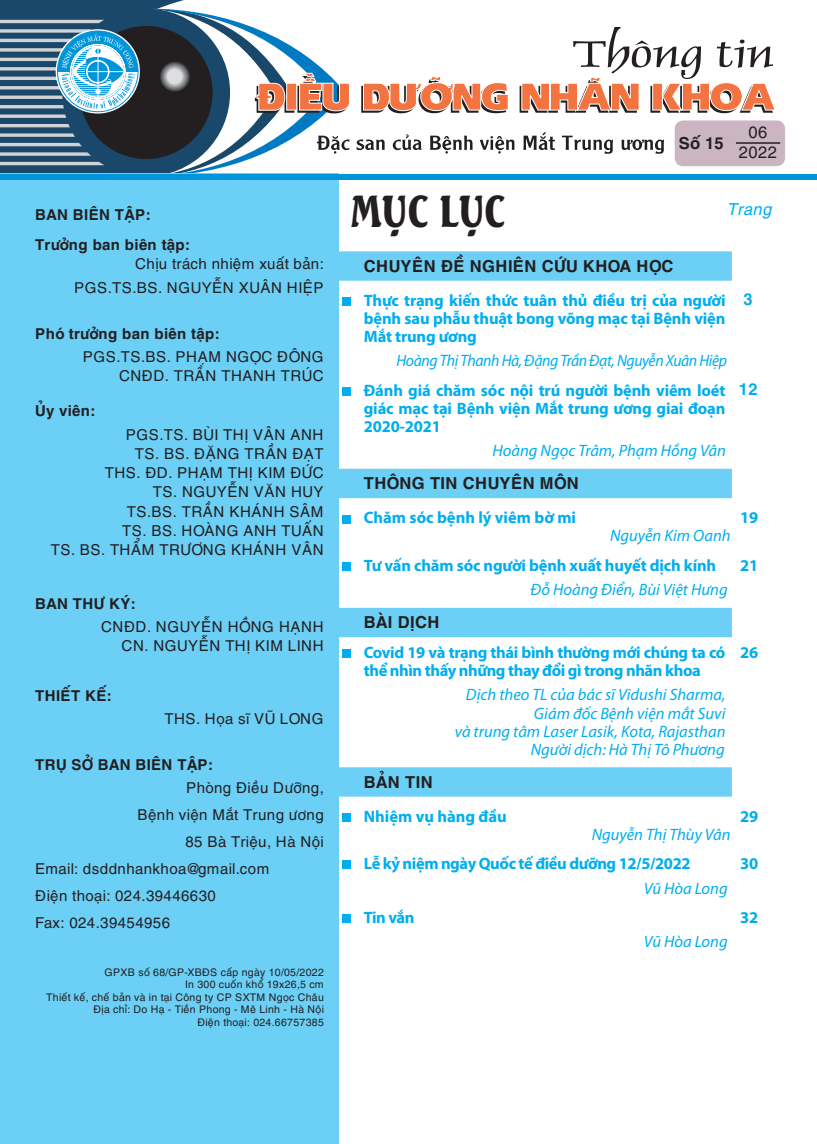
<style>
.page{position:relative;width:817px;height:1144px;background:#fff}
.page>*{position:absolute;margin:0;border:0;box-sizing:border-box;transform-origin:0 0}
.t1{font:700 43.35px "UTM Seagull";color:#231f20;scale:.87 1}
.t2{font:700 16.5px/18px "Myriad Pro";letter-spacing:-.01em;color:#00aeef;text-align:justify}
.t3{font:italic 16.5px/18px "Myriad Pro";color:#00aeef;text-align:right}
.t4{font:700 16.5px "UTM Helve";color:#231f20}
.t5{font:italic 16.5px "Myriad Pro";letter-spacing:-.025em;color:#00aeef;scale:.95 1}
.t6{font:16.5px/20.7px "UTM Helve";color:#231f20;text-align:center}
.t7{font:italic 16.5px "UTM Helve";color:#00aeef}
.t8{font:700 16.5px "UTM Helve";color:#00aeef}
.t9{font:15px/19.2px "UTM Helve";color:#231f20;text-align:right}
.t10{font:700 15px/29.7px "UTM Helve";color:#231f20}
.t11{font:10.5px/12.6px "UTM Helve";color:#231f20;text-align:right}
</style>
<div class="page">
<svg style="left:0;top:0;width:184px;height:8px"></svg>
<div style="left:0;top:174px;width:338px;height:970px;background:#6bcff6"></div>
<svg style="left:0;top:8px;width:776px;height:166px"></svg>
<div style="left:674px;top:120px;width:110px;height:46px;background:#cab5c1;border-radius:9px"></div>
<hr style="left:735px;top:142px;width:45px;height:2px;background:#231f20">
<div style="left:0;top:174px;width:816px;height:6px;background:#0095d9"></div>
<svg style="left:338px;top:251px;width:393px;height:546px"></svg>
<div style="left:342px;top:297px;width:9px;height:9px;background:#00aeef"></div>
<div style="left:342px;top:387px;width:9px;height:9px;background:#00aeef"></div>
<div style="left:342px;top:515px;width:9px;height:8px;background:#00aeef"></div>
<div style="left:342px;top:562px;width:9px;height:9px;background:#00aeef"></div>
<div style="left:342px;top:650px;width:9px;height:8px;background:#00aeef"></div>
<div style="left:342px;top:813px;width:9px;height:9px;background:#00aeef"></div>
<div style="left:342px;top:861px;width:9px;height:8px;background:#00aeef"></div>
<div style="left:342px;top:914px;width:9px;height:9px;background:#00aeef"></div>
<p class="t10" style="left:35px;top:198px;width:157px">BAN BIÊN TẬP:<br>Trưởng ban biên tập:</p>
<p class="t9" style="left:74px;top:251px;width:251px;line-height:23.5px">Chịu trách nhiệm xuất bản:<br>PGS.TS.BS. NGUYỄN XUÂN HIỆP</p>
<p class="t10" style="left:35px;top:316px;width:186px">Phó trưởng ban biên tập:</p>
<p class="t9" style="left:83px;top:345px;width:243px">PGS.TS.BS. PHẠM NGỌC ĐÔNG<br>CNĐD. TRẦN THANH TRÚC</p>
<p class="t10" style="left:35px;top:394px;width:62px">Ủy viên:</p>
<p class="t9" style="left:51px;top:423px;width:275px">PGS.TS. BÙI THỊ VÂN ANH<br>TS. BS. ĐẶNG TRẦN ĐẠT<br>THS. ĐD. PHẠM THỊ KIM ĐỨC<br>TS. NGUYỄN VĂN HUY<br>TS.BS. TRẦN KHÁNH SÂM<br>TS. BS. HOÀNG ANH TUẤN<br>TS. BS. THẨM TRƯƠNG KHÁNH VÂN</p>
<p class="t10" style="left:35px;top:586px;width:102px">BAN THƯ KÝ:</p>
<p class="t9" style="left:101px;top:615px;width:224px">CNĐD. NGUYỄN HỒNG HẠNH<br>CN. NGUYỄN THỊ KIM LINH</p>
<p class="t10" style="left:35px;top:678px;width:78px">THIẾT KẾ:</p>
<p class="t9" style="left:164px;top:708px;width:161px">THS. Họa sĩ VŨ LONG</p>
<p class="t10" style="left:35px;top:748px;width:179px">TRỤ SỞ BAN BIÊN TẬP:</p>
<p class="t9" style="left:186px;top:777px;width:140px">Phòng Điều Dưỡng,</p>
<p class="t9" style="left:137px;top:804px;width:188px">Bệnh viện Mắt Trung ương</p>
<p class="t9" style="left:185px;top:831px;width:140px">85 Bà Triệu, Hà Nội</p>
<p class="t9" style="left:35px;top:858px;width:236px">Email: dsddnhankhoa@gmail.com</p>
<p class="t9" style="left:35px;top:885px;width:182px">Điện thoại: 024.39446630</p>
<p class="t9" style="left:35px;top:912px;width:137px">Fax: 024.39454956</p>
<p class="t11" style="left:46px;top:964px;width:279px">GPXB số 68/GP-XBĐS cấp ngày 10/05/2022<br>In 300 cuốn khổ 19x26,5 cm<br>Thiết kế, chế bản và in tại Công ty CP SXTM Ngọc Châu Địa chỉ: Do Hạ - Tiền Phong - Mê Linh - Hà Nội<br>Điện thoại: 024.66757385</p>
<p class="t4" style="left:678px;top:129px;width:47px">Số 15</p>
<p class="t6" style="left:738px;top:120px;width:40px">06<br>2022</p>
<h1 class="t1" style="left:350px;top:177px;width:180px">MỤC LỤC</h1>
<p class="t7" style="left:726px;top:196px;width:47px">Trang</p>
<p class="t4" style="left:364px;top:252px;width:311px">CHUYÊN ĐỀ NGHIÊN CỨU KHOA HỌC</p>
<p class="t2" style="left:364px;top:291px;width:363px">Thực trạng kiến thức tuân thủ điều trị của người bệnh sau phẫu thuật bong võng mạc tại Bệnh viện Mắt trung ương</p>
<p class="t5" style="left:396px;top:350px;width:349px">Hoàng Thị Thanh Hà, Đặng Trần Đạt, Nguyễn Xuân Hiệp</p>
<p class="t8" style="left:743px;top:286px;width:11px">3</p>
<p class="t2" style="left:364px;top:380px;width:363px">Đánh giá chăm sóc nội trú người bệnh viêm loét giác mạc tại Bệnh viện Mắt trung ương giai đoạn 2020-2021</p>
<p class="t3" style="left:492px;top:441px;width:235px">Hoàng Ngọc Trâm, Phạm Hồng Vân</p>
<p class="t4" style="left:364px;top:469px;width:217px">THÔNG TIN CHUYÊN MÔN</p>
<p class="t2" style="left:364px;top:508px;width:214px">Chăm sóc bệnh lý viêm bờ mi</p>
<p class="t3" style="left:610px;top:526px;width:122px">Nguyễn Kim Oanh</p>
<p class="t2" style="left:364px;top:556px;width:354px">Tư vấn chăm sóc người bệnh xuất huyết dịch kính</p>
<p class="t3" style="left:530px;top:580px;width:198px">Đỗ Hoàng Điển, Bùi Việt Hưng</p>
<p class="t4" style="left:364px;top:608px;width:78px">BÀI DỊCH</p>
<p class="t2" style="left:364px;top:643px;width:363px">Covid 19 và trạng thái bình thường mới chúng ta có thể nhìn thấy những thay đổi gì trong nhãn khoa</p>
<p class="t3" style="left:454px;top:686px;width:272px">Dịch theo TL của bác sĩ Vidushi Sharma, Giám đốc Bệnh viện mắt Suvi<br>và trung tâm Laser Lasik, Kota, Rajasthan Người dịch: Hà Thị Tô Phương</p>
<p class="t4" style="left:364px;top:768px;width:71px">BẢN TIN</p>
<p class="t2" style="left:364px;top:807px;width:144px">Nhiệm vụ hàng đầu</p>
<p class="t3" style="left:591px;top:825px;width:140px">Nguyễn Thị Thùy Vân</p>
<p class="t2" style="left:364px;top:854px;width:328px">Lễ kỷ niệm ngày Quốc tế điều dưỡng 12/5/2022</p>
<p class="t3" style="left:643px;top:879px;width:85px">Vũ Hòa Long</p>
<p class="t2" style="left:364px;top:908px;width:52px">Tin vắn</p>
<p class="t3" style="left:643px;top:932px;width:85px">Vũ Hòa Long</p>
<p class="t8" style="left:738px;top:375px;width:20px">12</p>
<p class="t2" style="left:740px;top:508px;width:20px">19</p>
<p class="t2" style="left:740px;top:556px;width:20px">21</p>
<p class="t2" style="left:740px;top:643px;width:20px">26</p>
<p class="t2" style="left:740px;top:807px;width:20px">29</p>
<p class="t2" style="left:740px;top:854px;width:20px">30</p>
<p class="t2" style="left:740px;top:908px;width:20px">32</p>
</div>
